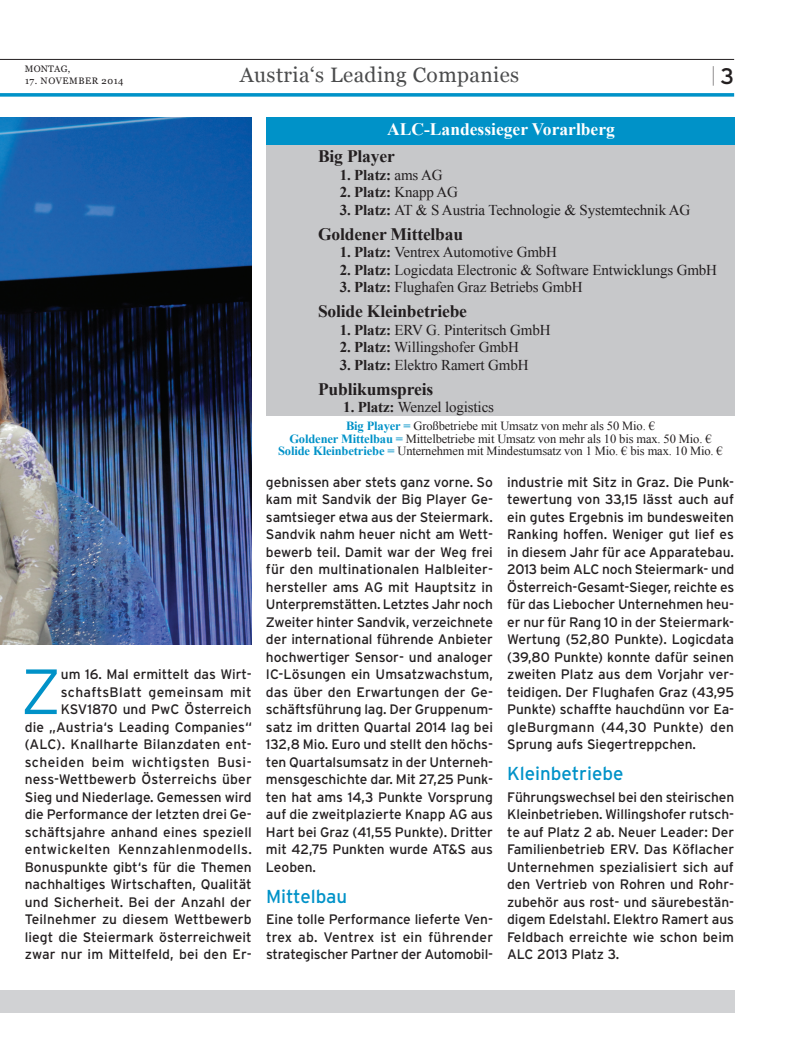
<style>
.page{position:relative;width:798px;height:1063px;background:#fff}
.page>*{position:absolute;margin:0;border:0;box-sizing:border-box;transform-origin:0 0}
.t1{font:300 63.75px "Interstate";color:#0092c8}
.t2{font:20.88px "Georgia";letter-spacing:.02em;color:#4b4c4d}
.t3{font:300 19.75px "Interstate";color:#231f20;scale:.31 1}
.t4{font:18.75px "Interstate";color:#0092c8}
.t5{font:700 17.5px "Times New Roman";letter-spacing:-.01em;color:#231f20}
.t6{font:700 17.5px "Times New Roman";color:#fff}
.t7{font:15px "Times New Roman";letter-spacing:-.01em;color:#231f20}
.t8{font:700 15px "Times New Roman";letter-spacing:-.01em;color:#231f20}
.t9{font:13.75px/17.5px "Interstate";color:#231f20;text-align:justify}
.t10{font:12.5px/12.5px "Times New Roman";letter-spacing:-.01em;color:#231f20;text-align:center}
.t11{font:9.38px "Georgia";letter-spacing:.055em;color:#231f20}
.s1{font-weight:400;font-size:22.5px}
.s2{font-weight:400}
.s3{font-weight:700}
.s4{font-weight:700;color:#0092c8}
</style>
<div class="page">
<hr style="left:0;top:59px;width:733px;height:1px;background:#231f20">
<svg style="left:0;top:93px;width:733px;height:4px;background:#1d9ece"></svg>
<img style="left:0;top:117px;width:252px;height:527px">
<div style="left:266px;top:145px;width:467px;height:272px;background:#c7c8ca"></div>
<div style="left:266px;top:117px;width:467px;height:28px;background:#0092c8"></div>
<div style="left:0;top:991px;width:733px;height:22px;background:#d1d2d4"></div>
<p class="t11" style="left:25px;top:63px;width:47px">montag,</p>
<h2 class="t2" style="left:240px;top:63px;width:281px">Austria‘s Leading Companies</h2>
<p class="t11" style="left:25px;top:76px;width:100px">17. November 2014</p>
<h3 class="t3" style="left:712px;top:64px;width:72px">| <span class="s1">3</span></h3>
<p class="t6" style="left:387px;top:117px;width:229px">ALC-Landessieger Vorarlberg</p>
<p class="t5" style="left:318px;top:144px;width:78px">Big Player</p>
<p class="t8" style="left:339px;top:164px;width:104px">1. Platz: <span class="s2">ams AG</span></p>
<p class="t8" style="left:339px;top:182px;width:120px">2. Platz: <span class="s2">Knapp AG</span></p>
<p class="t7" style="left:339px;top:200px;width:352px"><span class="s3">3. Platz:</span> AT &amp; S Austria Technologie &amp; Systemtechnik AG</p>
<p class="t5" style="left:318px;top:222px;width:146px">Goldener Mittelbau</p>
<p class="t7" style="left:339px;top:242px;width:219px"><span class="s3">1. Platz:</span> Ventrex Automotive GmbH</p>
<p class="t7" style="left:339px;top:260px;width:379px"><span class="s3">2. Platz:</span> Logicdata Electronic &amp; Software Entwicklungs GmbH</p>
<p class="t7" style="left:339px;top:277px;width:244px"><span class="s3">3. Platz:</span> Flughafen Graz Betriebs GmbH</p>
<p class="t5" style="left:318px;top:299px;width:150px">Solide Kleinbetriebe</p>
<p class="t7" style="left:339px;top:320px;width:212px"><span class="s3">1. Platz:</span> ERV G. Pinteritsch GmbH</p>
<p class="t7" style="left:339px;top:337px;width:181px"><span class="s3">2. Platz:</span> Willingshofer GmbH</p>
<p class="t7" style="left:339px;top:355px;width:190px"><span class="s3">3. Platz:</span> Elektro Ramert GmbH</p>
<p class="t5" style="left:318px;top:377px;width:117px">Publikumspreis</p>
<p class="t7" style="left:343px;top:397px;width:152px"><span class="s3">1. Platz:</span> Wenzel logistics</p>
<p class="t9" style="left:25px;top:665px;width:228px;text-align:right">um 16. Mal ermittelt das Wirt&shy;schaftsBlatt gemeinsam mit KSV1870 und PwC Österreich<br>die „Austria‘s Leading Companies“ (ALC). Knallharte Bilanzdaten ent&shy;scheiden beim wichtigsten Busi&shy;ness-Wettbewerb Österreichs über Sieg und Niederlage. Gemessen wird die Performance der letzten drei Ge&shy;schäftsjahre anhand eines speziell entwickelten Kennzahlenmodells.<br>Bonuspunkte gibt‘s für die Themen nachhaltiges Wirtschaften, Qualität und Sicherheit. Bei der Anzahl der Teilnehmer zu diesem Wettbewerb liegt die Steiermark österreichweit zwar nur im Mittelfeld, bei den Er-</p>
<h1 class="t1" style="left:21px;top:656px;width:42px">Z</h1>
<p class="t10" style="left:278px;top:420px;width:446px"><span class="s4">Big Player =</span> Großbetriebe mit Umsatz von mehr als 50 Mio. €<br><span class="s4">Goldener Mittelbau =</span> Mittelbetriebe mit Umsatz von mehr als 10 bis max. 50 Mio. €<br><span class="s4">Solide Kleinbetriebe =</span> Unternehmen mit Mindestumsatz von 1 Mio. € bis max. 10 Mio. €</p>
<p class="t9" style="left:266px;top:473px;width:228px">gebnissen aber stets ganz vorne. So kam mit Sandvik der Big Player Ge&shy;samtsieger etwa aus der Steiermark.<br>Sandvik nahm heuer nicht am Wett&shy;bewerb teil. Damit war der Weg frei für den multinationalen Halbleiter&shy;hersteller ams AG mit Hauptsitz in Unterpremstätten. Letztes Jahr noch Zweiter hinter Sandvik, verzeichnete der international führende Anbieter hochwertiger Sensor- und analoger IC-Lösungen ein Umsatzwachstum, das über den Erwartungen der Ge&shy;schäftsführung lag. Der Gruppenum&shy;satz im dritten Quartal 2014 lag bei 132,8 Mio. Euro und stellt den höchs&shy;ten Quartalsumsatz in der Unterneh&shy;mensgeschichte dar. Mit 27,25 Punk&shy;ten hat ams 14,3 Punkte Vorsprung auf die zweitplazierte Knapp AG aus Hart bei Graz (41,55 Punkte). Dritter mit 42,75 Punkten wurde AT&amp;S aus Leoben.</p>
<h3 class="t4" style="left:266px;top:886px;width:83px">Mittelbau</h3>
<p class="t9" style="left:266px;top:910px;width:228px">Eine tolle Performance lieferte Ven&shy;trex ab. Ventrex ist ein führender strategischer Partner der Automobil-</p>
<p class="t9" style="left:507px;top:473px;width:228px">industrie mit Sitz in Graz. Die Punk&shy;tewertung von 33,15 lässt auch auf ein gutes Ergebnis im bundesweiten Ranking hoffen. Weniger gut lief es in diesem Jahr für ace Apparatebau.<br>2013 beim ALC noch Steiermark- und Österreich-Gesamt-Sieger, reichte es für das Liebocher Unternehmen heu&shy;er nur für Rang 10 in der Steiermark-Wertung (52,80 Punkte). Logicdata (39,80 Punkte) konnte dafür seinen zweiten Platz aus dem Vorjahr ver&shy;teidigen. Der Flughafen Graz (43,95<br>Punkte) schaffte hauchdünn vor Ea&shy;gleBurgmann (44,30 Punkte) den Sprung aufs Siegertreppchen.</p>
<h3 class="t4" style="left:507px;top:763px;width:118px">Kleinbetriebe</h3>
<p class="t9" style="left:507px;top:788px;width:228px">Führungswechsel bei den steirischen Kleinbetrieben. Willingshofer rutsch&shy;te auf Platz 2 ab. Neuer Leader: Der Familienbetrieb ERV. Das Köflacher Unternehmen spezialisiert sich auf den Vertrieb von Rohren und Rohr&shy;zubehör aus rost- und säurebestän&shy;digem Edelstahl. Elektro Ramert aus Feldbach erreichte wie schon beim ALC 2013 Platz 3.</p>
</div>
